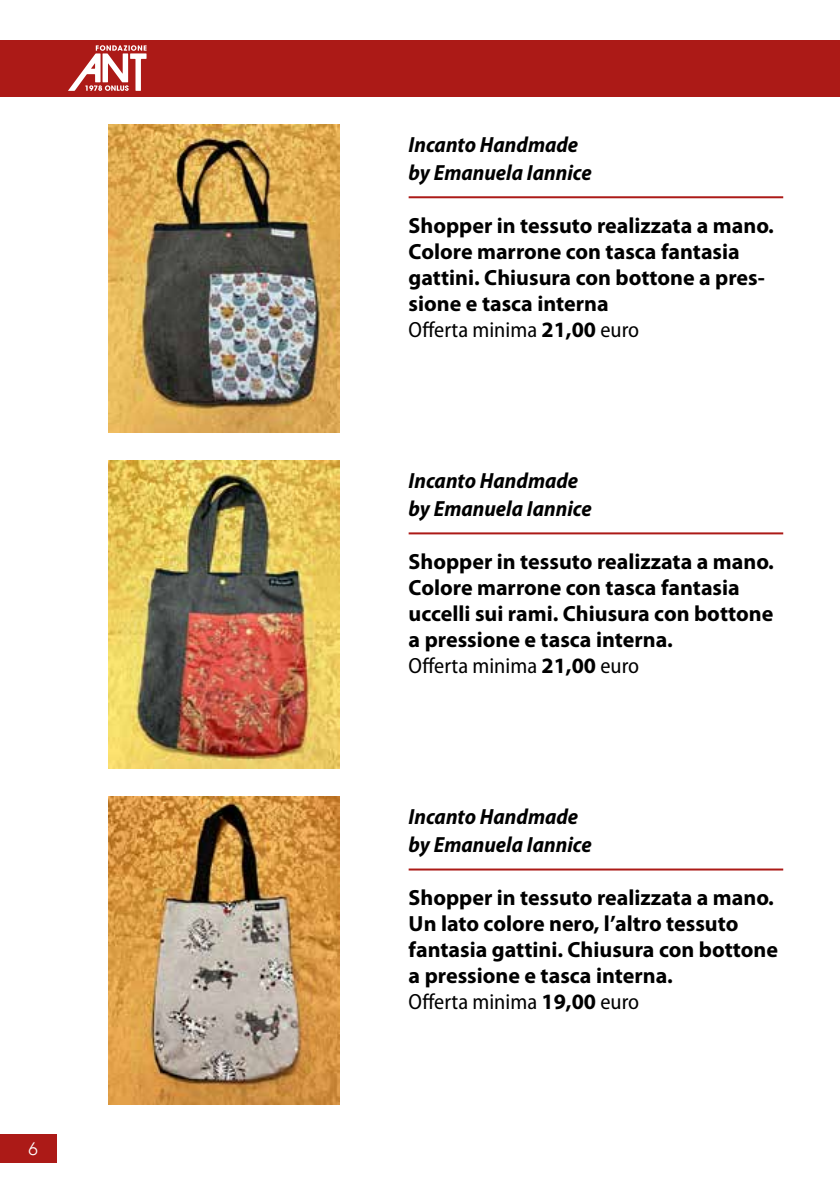
<style>
.page{position:relative;width:840px;height:1191px;background:#fff}
.page>*{position:absolute;margin:0;border:0;box-sizing:border-box;transform-origin:0 0}
.t1{font:700 22px/26px "Myriad Pro";color:#000}
.t2{font:italic 700 semi-condensed 22px/28px "Myriad Pro";color:#000}
.t3{font:300 18px "Avenir";color:#fff}
.s1{font-weight:400;font-stretch:semi-condensed}
</style>
<div class="page">
<div style="left:0;top:1134px;width:57px;height:28px;background:#ac1a17"></div>
<div style="left:0;top:40px;width:839px;height:56px;background:#ac1a17"></div>
<hr style="left:408px;top:196px;width:374px;height:2px;background:#ac1a17">
<hr style="left:408px;top:532px;width:374px;height:2px;background:#ac1a17">
<hr style="left:408px;top:868px;width:374px;height:2px;background:#ac1a17">
<img style="left:108px;top:124px;width:231px;height:308px">
<img style="left:108px;top:460px;width:231px;height:308px">
<img style="left:108px;top:796px;width:231px;height:308px">
<svg style="left:68px;top:45px;width:78px;height:46px"></svg>
<p class="t3" style="left:28px;top:1138px;width:11px">6</p>
<p class="t2" style="left:408px;top:130px;width:184px">Incanto Handmade by Emanuela Iannice</p>
<p class="t1" style="left:408px;top:212px;width:366px">Shopper in tessuto realizzata a mano.<br>Colore marrone con tasca fantasia gattini. Chiusura con bottone a pres&shy;sione e tasca interna<br><span class="s1">Offerta minima</span> 21,00 <span class="s1">euro</span></p>
<p class="t2" style="left:408px;top:466px;width:184px">Incanto Handmade by Emanuela Iannice</p>
<p class="t1" style="left:408px;top:548px;width:366px">Shopper in tessuto realizzata a mano.<br>Colore marrone con tasca fantasia uccelli sui rami. Chiusura con bottone a pressione e tasca interna.<br><span class="s1">Offerta minima</span> 21,00 <span class="s1">euro</span></p>
<p class="t2" style="left:408px;top:802px;width:184px">Incanto Handmade by Emanuela Iannice</p>
<p class="t1" style="left:408px;top:884px;width:370px">Shopper in tessuto realizzata a mano.<br>Un lato colore nero, l’altro tessuto fantasia gattini. Chiusura con bottone a pressione e tasca interna.<br><span class="s1">Offerta minima</span> 19,00 <span class="s1">euro</span></p>
</div>
